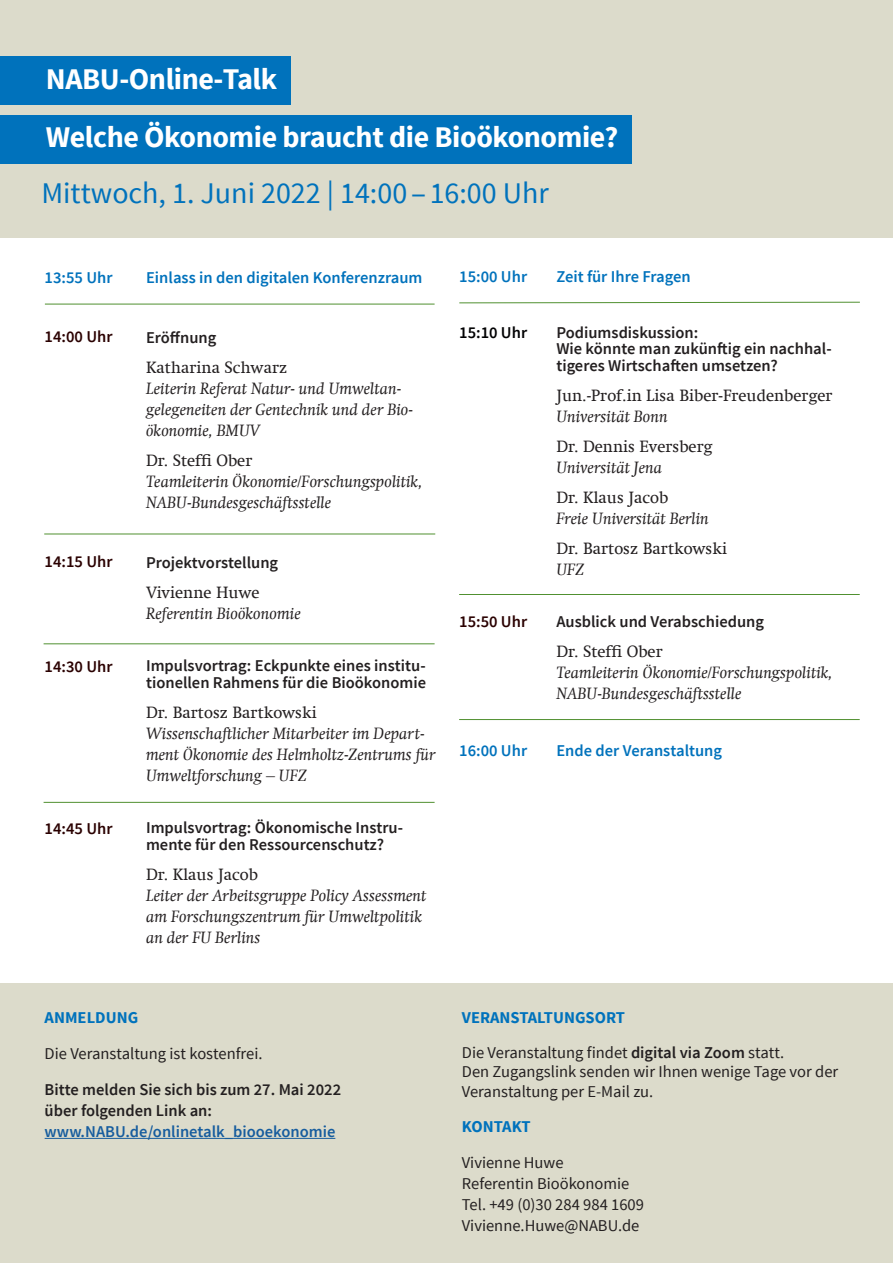
<style>
.page{position:relative;width:893px;height:1263px;background:#fff}
.page>*{position:absolute;margin:0;border:0;box-sizing:border-box;transform-origin:0 0}
.t1{font:700 30px "Source Sans Pro";letter-spacing:-.015em;color:#fff}
.t2{font:30px "Source Sans Pro";color:#0072bc}
.t3{font:italic 16.5px/21px "Swift Com";color:#231f20}
.t4{font:600 16.5px/16.5px "Source Sans Pro";color:#231f20}
.t5{font:16.5px/19.5px "Source Sans Pro";color:#231f20}
.t6{font:16.5px "Swift Com";color:#231f20}
.t7{font:600 16.5px "Source Sans Pro";color:#0072bc}
.t8{font:600 16.5px/21px "Source Sans Pro";color:#175d9e}
.t9{font:600 16.5px "Source Sans Pro";color:#2a0000}
.t10{font:700 16.5px "Source Sans Pro";color:#0072bc}
.t11{font:600 16.5px "Source Sans Pro";color:#000002}
.s1{color:#231f20}
.s2{font-weight:600}
</style>
<div class="page">
<div style="left:0;top:0;width:893px;height:237px;background:#dcdbcb"></div>
<div style="left:0;top:983px;width:893px;height:280px;background:#dcdbcb"></div>
<hr style="left:45px;top:1138px;width:290px;height:1px;background:#175d9e">
<div style="left:0;top:56px;width:291px;height:49px;background:#0072bc"></div>
<div style="left:0;top:115px;width:632px;height:49px;background:#0072bc"></div>
<hr style="left:45px;top:304px;width:390px;height:1px;background:#509030">
<hr style="left:44px;top:534px;width:391px;height:1px;background:#509030">
<hr style="left:459px;top:594px;width:401px;height:1px;background:#509030">
<svg style="left:459px;top:301px;width:401px;height:3px"></svg>
<hr style="left:459px;top:719px;width:401px;height:1px;background:#509030">
<hr style="left:44px;top:643px;width:391px;height:1px;background:#509030">
<hr style="left:44px;top:802px;width:391px;height:1px;background:#509030">
<p class="t1" style="left:46px;top:60px;width:233px">NABU-Online-Talk</p>
<p class="t1" style="left:46px;top:118px;width:574px">Welche Ökonomie braucht die Bioökonomie?</p>
<p class="t2" style="left:41px;top:175px;width:509px">Mittwoch, 1. Juni 2022 | 14:00 ‒ 16:00 Uhr</p>
<p class="t7" style="left:45px;top:267px;width:69px">13:55 Uhr</p>
<p class="t9" style="left:45px;top:326px;width:69px">14:00 Uhr</p>
<p class="t9" style="left:45px;top:551px;width:69px">14:15 Uhr</p>
<p class="t9" style="left:45px;top:656px;width:69px">14:30 Uhr</p>
<p class="t9" style="left:45px;top:818px;width:69px">14:45 Uhr</p>
<p class="t7" style="left:146px;top:267px;width:278px">Einlass in den digitalen Konferenzraum</p>
<p class="t4" style="left:146px;top:330px;width:72px">Eröffnung</p>
<p class="t6" style="left:146px;top:358px;width:143px">Katharina Schwarz</p>
<p class="t3" style="left:146px;top:378px;width:268px">Leiterin Referat Natur- und Umweltan&shy;gelegeneiten der Gentechnik und der Bio&shy;ökonomie, BMUV</p>
<p class="t6" style="left:146px;top:451px;width:108px">Dr. Steffi Ober</p>
<p class="t3" style="left:146px;top:471px;width:278px">Teamleiterin Ökonomie/Forschungspolitik,<br>NABU-Bundesgeschäftsstelle</p>
<p class="t4" style="left:146px;top:555px;width:134px">Projektvorstellung</p>
<p class="t6" style="left:146px;top:583px;width:115px">Vivienne Huwe</p>
<p class="t3" style="left:146px;top:603px;width:156px">Referentin Bioökonomie</p>
<p class="t4" style="left:146px;top:658px;width:282px">Impulsvortrag: Eckpunkte eines institu&shy;tionellen Rahmens für die Bioökonomie</p>
<p class="t6" style="left:146px;top:703px;width:172px">Dr. Bartosz Bartkowski</p>
<p class="t3" style="left:146px;top:723px;width:291px">Wissenschaftlicher Mitarbeiter im Depart&shy;ment Ökonomie des Helmholtz-Zentrums für<br>Umweltforschung – UFZ</p>
<p class="t4" style="left:146px;top:820px;width:258px">Impulsvortrag: Ökonomische Instru&shy;mente für den Ressourcenschutz?</p>
<p class="t6" style="left:146px;top:865px;width:113px">Dr. Klaus Jacob</p>
<p class="t3" style="left:146px;top:885px;width:282px">Leiter der Arbeitsgruppe Policy Assessment am Forschungszentrum für Umweltpolitik an der FU Berlins</p>
<p class="t7" style="left:459px;top:266px;width:69px">15:00 Uhr</p>
<p class="t11" style="left:459px;top:322px;width:69px">15:10 Uhr</p>
<p class="t9" style="left:459px;top:611px;width:69px">15:50 Uhr</p>
<p class="t7" style="left:459px;top:740px;width:69px">16:00 Uhr</p>
<p class="t7" style="left:556px;top:266px;width:136px">Zeit für Ihre Fragen</p>
<p class="t4" style="left:556px;top:325px;width:143px">Podiumsdiskussion:</p>
<p class="t4" style="left:556px;top:341px;width:277px">Wie könnte man zukünftig ein nachhal&shy;tigeres Wirtschaften umsetzen?</p>
<p class="t6" style="left:556px;top:386px;width:278px">Jun.-Prof.in Lisa Biber-Freudenberger</p>
<p class="t3" style="left:556px;top:406px;width:113px">Universität Bonn</p>
<p class="t6" style="left:556px;top:437px;width:158px">Dr. Dennis Eversberg</p>
<p class="t3" style="left:556px;top:457px;width:107px">Universität Jena</p>
<p class="t6" style="left:556px;top:488px;width:113px">Dr. Klaus Jacob</p>
<p class="t3" style="left:556px;top:508px;width:154px">Freie Universität Berlin</p>
<p class="t6" style="left:556px;top:539px;width:172px">Dr. Bartosz Bartkowski</p>
<p class="t3" style="left:556px;top:559px;width:30px">UFZ</p>
<p class="t4" style="left:556px;top:614px;width:209px">Ausblick und Verabschiedung</p>
<p class="t6" style="left:556px;top:642px;width:108px">Dr. Steffi Ober</p>
<p class="t3" style="left:556px;top:662px;width:278px">Teamleiterin Ökonomie/Forschungspolitik,<br>NABU-Bundesgeschäftsstelle</p>
<p class="t7" style="left:556px;top:740px;width:167px">Ende der Veranstaltung</p>
<p class="t10" style="left:45px;top:1007px;width:95px">ANMELDUNG</p>
<p class="t5" style="left:45px;top:1044px;width:219px">Die Veranstaltung ist kostenfrei.</p>
<p class="t4" style="left:45px;top:1082px;width:298px">Bitte melden Sie sich bis zum 27. Mai 2022</p>
<p class="t8" style="left:45px;top:1100px;width:292px"><span class="s1">über folgenden Link an: </span>www.NABU.de/onlinetalk_biooekonomie</p>
<p class="t10" style="left:462px;top:1007px;width:165px">VERANSTALTUNGSORT</p>
<p class="t5" style="left:462px;top:1043px;width:324px">Die Veranstaltung findet <span class="s2">digital via Zoom</span> statt.</p>
<p class="t5" style="left:462px;top:1062px;width:378px">Den Zugangslink senden wir Ihnen wenige Tage vor der<br>Veranstaltung per E-Mail zu.</p>
<p class="t10" style="left:462px;top:1116px;width:70px">KONTAKT</p>
<p class="t5" style="left:462px;top:1153px;width:103px">Vivienne Huwe</p>
<p class="t5" style="left:462px;top:1174px;width:169px">Referentin Bioökonomie</p>
<p class="t5" style="left:462px;top:1195px;width:184px">Tel. +49 (0)30 284 984 1609</p>
<p class="t5" style="left:462px;top:1216px;width:179px">Vivienne.Huwe@NABU.de</p>
</div>
